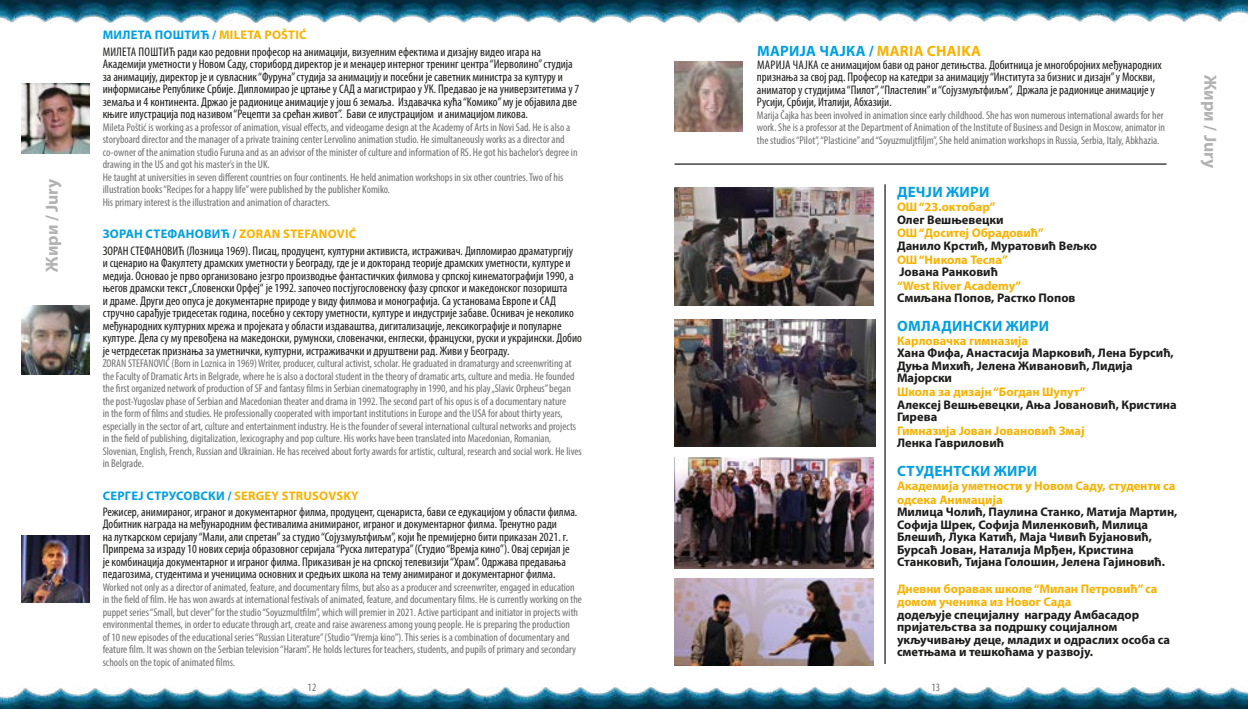
<style>
.page{position:relative;width:1248px;height:709px;background:#fff}
.page>*{position:absolute;margin:0;border:0;box-sizing:border-box;transform-origin:0 0}
.t1{font:700 17.5px "Myriad Pro";color:#b3b2b2}
.t2{font:700 15px "Myriad Pro";letter-spacing:.02em;color:#009fe3}
.t3{font:condensed 12.5px/12.5px "Myriad Pro";color:#1d1d1b}
.t4{font:700 12.5px/12.5px "Myriad Pro";color:#1d1d1b}
.t5{font:700 12.5px/13.8px "Myriad Pro";color:#fab200}
.t6{font:condensed 11.25px/12.5px "Myriad Pro";color:#706f6f}
.s1{font-weight:700;font-stretch:normal;color:#009fe3}
.s2{font-weight:700;font-stretch:normal;color:#fab200}
.s3{color:#fab200}
</style>
<div class="page">
<img style="left:0;top:0;width:1247px;height:22px">
<img style="left:0;top:687px;width:1247px;height:22px">
<img style="left:21px;top:305px;width:69px;height:69px">
<img style="left:21px;top:535px;width:69px;height:67px">
<img style="left:21px;top:83px;width:69px;height:70px">
<img style="left:674px;top:457px;width:199px;height:111px">
<hr style="left:884px;top:184px;width:1px;height:480px;background:#1d1d1b">
<img style="left:674px;top:319px;width:201px;height:127px">
<img style="left:674px;top:188px;width:199px;height:117px">
<img style="left:674px;top:578px;width:199px;height:87px">
<hr style="left:674px;top:163px;width:492px;height:2px;background:#1d1d1b">
<img style="left:674px;top:62px;width:68px;height:69px">
<h1 class="t1" style="left:41px;top:271px;width:95px;rotate:-90deg">Жири / Jury</h1>
<p class="t3" style="left:103px;top:27px;width:439px;line-height:16.2px"><span class="s1">МИЛЕТА ПОШТИЋ /</span> <span class="s2">MILETA POŠTIĆ<br></span>МИЛЕТА ПОШТИЋ ради као редовни професор на анимацији, визуелним ефектима и дизајну видео игара на</p>
<p class="t3" style="left:103px;top:58px;width:478px">Академији уметности у Новом Саду, сториборд директор је и менаџер интерног тренинг центра “Иерволино” студија за анимацију, директор је и сувласник “Фуруна” студија за анимацију и посебни је саветник министра за културу и информисање Републике Србије. Дипломирао је цртање у САД а магистрирао у УК. Предавао је на универзитетима у 7 земаља и 4 континента. Држао је радионице анимације у још 6 земаља. Издавачка кућа “Комико” му је објавила две књиге илустрација под називом “Рецепти за срећан живот”. Бави се илустрацијом и анимацијом ликова.</p>
<p class="t6" style="left:103px;top:121px;width:476px">Mileta Poštić is working as a professor of animation, visual effects, and videogame design at the Academy of Arts in Novi Sad. He is also a storyboard director and the manager of a private training center Lervolino animation studio. He simultaneously works as a director and co-owner of the animation studio Furuna and as an advisor of the minister of culture and information of RS. He got his bachelor’s degree in drawing in the US and got his master’s in the UK.<br>He taught at universities in seven different countries on four continents. He held animation workshops in six other countries. Two of his illustration books “Recipes for a happy life” were published by the publisher Komiko.<br>His primary interest is the illustration and animation of characters.</p>
<p class="t3" style="left:103px;top:226px;width:472px;line-height:16.2px"><span class="s1">ЗОРАН СТЕФАНОВИЋ /</span> <span class="s2">ZORAN STEFANOVIĆ<br></span>ЗОРАН СТЕФАНОВИЋ (Лозница 1969). Писац, продуцент, културни активиста, истраживач. Дипломирао драматургију</p>
<p class="t3" style="left:103px;top:256px;width:481px">и сценарио на Факултету драмских уметности у Београду, где је и докторанд теорије драмских уметности, културе и медија. Основао је прво организовано језгро производње фантастичких филмова у српској кинематографији 1990, а његов драмски текст „Словенски Орфеј“ је 1992. започео постјугословенску фазу српског и македонског позоришта<br>и драме. Други део опуса је документарне природе у виду филмова и монографија. Са установама Европе и САД стручно сарађује тридесетак година, посебно у сектору уметности, културе и индустрије забаве. Оснивач је неколико међународних културних мрежа и пројеката у области издаваштва, дигитализације, лексикографије и популарне културе. Дела су му превођена на македонски, румунски, словеначки, енглески, француски, руски и украјински. Добио је четрдесетак признања за уметнички, културни, истраживачки и друштвени рад. Живи у Београду.</p>
<p class="t6" style="left:103px;top:357px;width:480px">ZORAN STEFANOVIĆ (Born in Loznica in 1969) Writer, producer, cultural activist, scholar. He graduated in dramaturgy and screenwriting at the Faculty of Dramatic Arts in Belgrade, where he is also a doctoral student in the theory of dramatic arts, culture and media. He founded the first organized network of production of SF and fantasy films in Serbian cinematography in 1990, and his play „Slavic Orpheus” began the post-Yugoslav phase of Serbian and Macedonian theater and drama in 1992. The second part of his opus is of a documentary nature<br>in the form of films and studies. He professionally cooperated with important institutions in Europe and the USA for about thirty years, especially in the sector of art, culture and entertainment industry. He is the founder of several international cultural networks and projects in the field of publishing, digitalization, lexicography and pop culture. His works have been translated into Macedonian, Romanian, Slovenian, English, French, Russian and Ukrainian. He has received about forty awards for artistic, cultural, research and social work. He lives in Belgrade.</p>
<p class="t3" style="left:103px;top:487px;width:476px;line-height:16.2px"><span class="s1">СЕРГЕЈ СТРУСОВСКИ /</span> <span class="s2">SERGEY STRUSOVSKY<br></span>Режисер, анимираног, играног и документарног филма, продуцент, сценариста, бави се едукацијом у области филма.</p>
<p class="t3" style="left:103px;top:518px;width:468px">Добитник награда на међународним фестивалима анимираног, играног и документарног филма. Тренутно ради на луткарском серијалу “Мали, али спретан” за студио “Сојузмуљтфиљм”, који ће премијерно бити приказан 2021. г.<br>Припрема за израду 10 нових серија образовног серијала “Руска литература” (Студио “Времја кино”). Овај серијал је је комбинација документарног и играног филма. Приказиван је на српској телевизији “Храм”. Одржава предавања педагозима, студентима и ученицима основних и средњих школа на тему анимираног и документарног филма.</p>
<p class="t6" style="left:103px;top:581px;width:481px">Worked not only as a director of animated, feature, and documentary films, but also as a producer and screenwriter, engaged in education in the field of film. He has won awards at international festivals of animated, feature, and documentary films. He is currently working on the puppet series “Small, but clever” for the studio “Soyuzmultfilm”, which will premier in 2021. Active participant and initiator in projects with environmental themes, in order to educate through art, create and raise awareness among young people. He is preparing the production<br>of 10 new episodes of the educational series “Russian Literature” (Studio “Vremja kino”). This series is a combination of documentary and feature film. It was shown on the Serbian television “Haram”. He holds lectures for teachers, students, and pupils of primary and secondary schools on the topic of animated films.</p>
<h2 class="t2" style="left:757px;top:41px;width:225px">МАРИЈА ЧАЈКА / <span class="s3">MARIA CHAIKA</span></h2>
<p class="t3" style="left:756px;top:58px;width:406px">МАРИЈА ЧАЈКА се анимацијом бави од раног детињства. Добитница је многобројних међународних признања за свој рад. Професор на катедри за анимацију “Института за бизнис и дизајн” у Москви, аниматор у студијима “Пилот”, “Пластелин” и “Сојузмуљтфиљм”, Држала је радионице анимације у Русији, Србији, Италији, Абхазији.</p>
<p class="t6" style="left:756px;top:109px;width:409px">Marija Čajka has been involved in animation since early childhood. She has won numerous international awards for her work. She is a professor at the Department of Animation of the Institute of Business and Design in Moscow, animator in the studios “Pilot”, “Plasticine” and “Soyuzmuljtfiljm”, She held animation workshops in Russia, Serbia, Italy, Abkhazia.</p>
<h2 class="t2" style="left:897px;top:182px;width:94px">ДЕЧЈИ ЖИРИ</h2>
<p class="t5" style="left:896px;top:200px;width:100px">ОШ “23.октобар”</p>
<p class="t4" style="left:896px;top:213px;width:108px">Олег Вешњевецки</p>
<p class="t5" style="left:896px;top:226px;width:148px">ОШ “Доситеј Обрадовић”</p>
<p class="t4" style="left:896px;top:239px;width:201px">Данило Крстић, Муратовић Вељко</p>
<p class="t5" style="left:896px;top:252px;width:112px">ОШ “Никола Тесла”</p>
<p class="t4" style="left:899px;top:265px;width:100px">Јована Ранковић</p>
<p class="t5" style="left:896px;top:278px;width:126px">“West River Academy”</p>
<p class="t4" style="left:896px;top:291px;width:180px">Смиљана Попов, Растко Попов</p>
<h2 class="t2" style="left:897px;top:316px;width:153px">ОМЛАДИНСКИ ЖИРИ</h2>
<p class="t5" style="left:896px;top:333px;width:133px">Карловачка гимназија</p>
<p class="t4" style="left:896px;top:346px;width:278px">Хана Фифа, Анастасија Марковић, Лена Бурсић,<br>Дуња Михић, Јелена Живановић, Лидија<br>Мајорски</p>
<p class="t5" style="left:896px;top:385px;width:190px">Школа за дизајн “Богдан Шупут”</p>
<p class="t4" style="left:896px;top:398px;width:281px">Алексеј Вешњевецки, Ања Јовановић, Кристина<br>Гирева</p>
<p class="t5" style="left:896px;top:423px;width:189px">Гимназија Јован Јовановић Змај</p>
<p class="t4" style="left:896px;top:436px;width:109px">Ленка Гавриловић</p>
<h2 class="t2" style="left:897px;top:461px;width:142px">СТУДЕНТСКИ ЖИРИ</h2>
<p class="t5" style="left:896px;top:478px;width:280px">Академија уметности у Новом Саду, студенти са одсека Анимација</p>
<p class="t4" style="left:896px;top:505px;width:282px">Милица Чолић, Паулина Станко, Матија Мартин, Софија Шрек, Софија Миленковић, Милица Блешић, Лука Катић, Маја Чивић Бујановић, Бурсаћ Јован, Наталија Мрђен, Кристина Станковић, Тијана Голошин, Јелена Гајиновић.</p>
<p class="t5" style="left:896px;top:581px;width:262px">Дневни боравак школе “Милан Петровић” са домом ученика из Новог Сада</p>
<p class="t4" style="left:896px;top:608px;width:275px">додељује специјалну награду Амбасадор пријатељства за подршку социјалном укључивању деце, младих и одраслих особа са сметњама и тешкоћама у развоју.</p>
<p class="t6" style="left:307px;top:680px;width:10px">12</p>
<p class="t6" style="left:931px;top:680px;width:10px">13</p>
<h1 class="t1" style="left:1221px;top:75px;width:95px;rotate:90deg">Жири / Jury</h1>
</div>
